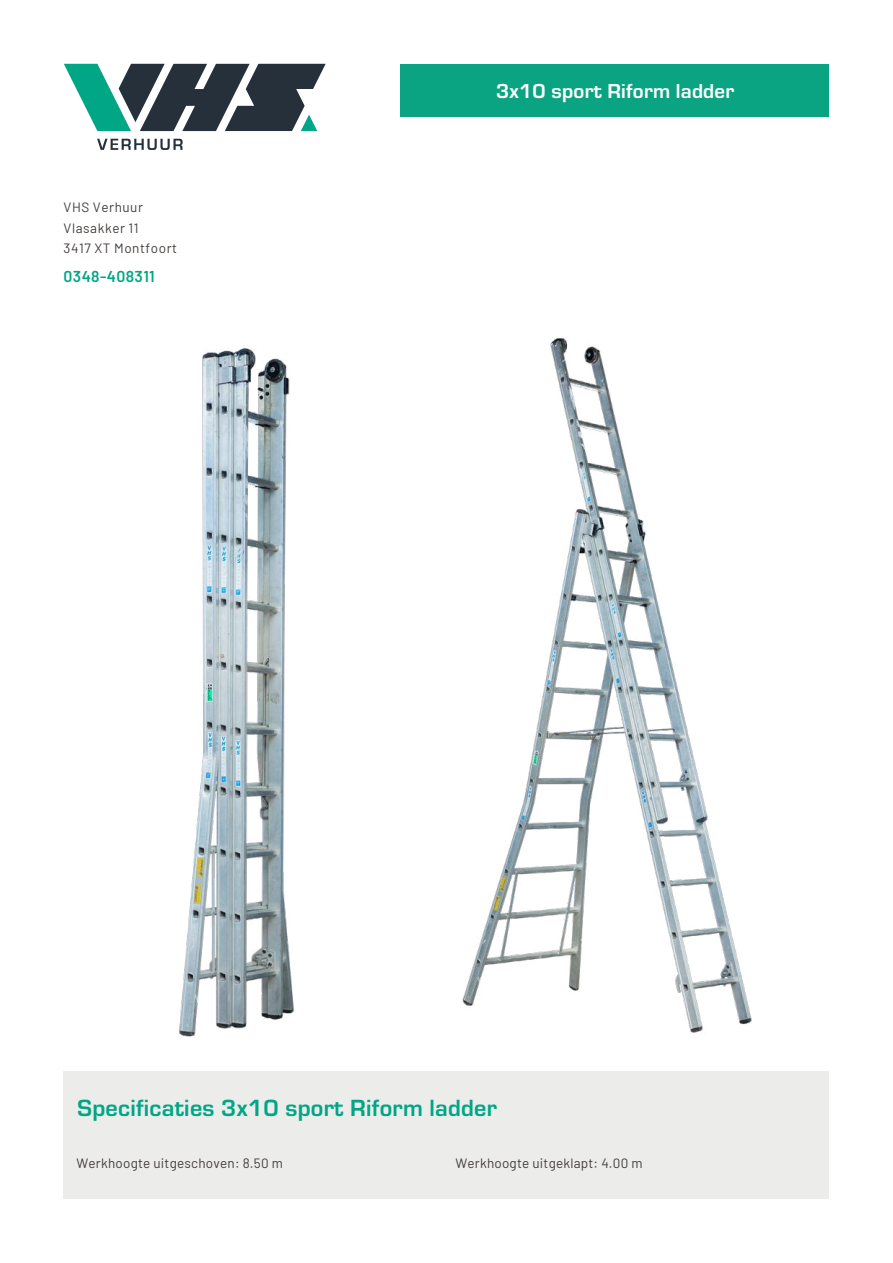
<style>
.page{position:relative;width:893px;height:1263px;background:#fff}
.page>*{position:absolute;margin:0;border:0;box-sizing:border-box;transform-origin:0 0}
.t1{font:700 24.3px "Eurostile";letter-spacing:.01em;color:#00a685}
.t2{font:700 21px "Eurostile";letter-spacing:.01em;color:#fff}
.t3{font:600 15.75px "Barlow";letter-spacing:.025em;color:#00a685}
.t4{font:13.5px "Barlow";letter-spacing:.015em;color:#433f3d}
.t5{font:13.5px/20.2px "Barlow";letter-spacing:.04em;color:#433f3d}
</style>
<div class="page">
<div style="left:64px;top:1071px;width:765px;height:128px;background:#ececeb"></div>
<div style="left:401px;top:64px;width:428px;height:52px;background:#0ba483"></div>
<img style="left:462px;top:338px;width:290px;height:695px">
<img style="left:179px;top:348px;width:115px;height:689px">
<svg style="left:64px;top:64px;width:262px;height:67px"></svg>
<svg style="left:97px;top:139px;width:86px;height:11px"></svg>
<p class="t5" style="left:64px;top:196px;width:115px">VHS Verhuur<br>Vlasakker 11<br>3417 XT Montfoort</p>
<p class="t3" style="left:64px;top:265px;width:93px">0348-408311</p>
<h2 class="t2" style="left:496px;top:76px;width:240px">3x10 sport Riform ladder</h2>
<h1 class="t1" style="left:77px;top:1091px;width:421px">Specificaties 3x10 sport Riform ladder</h1>
<p class="t4" style="left:77px;top:1153px;width:208px">Werkhoogte uitgeschoven: 8.50 m</p>
<p class="t4" style="left:455px;top:1153px;width:189px">Werkhoogte uitgeklapt: 4.00 m</p>
</div>
